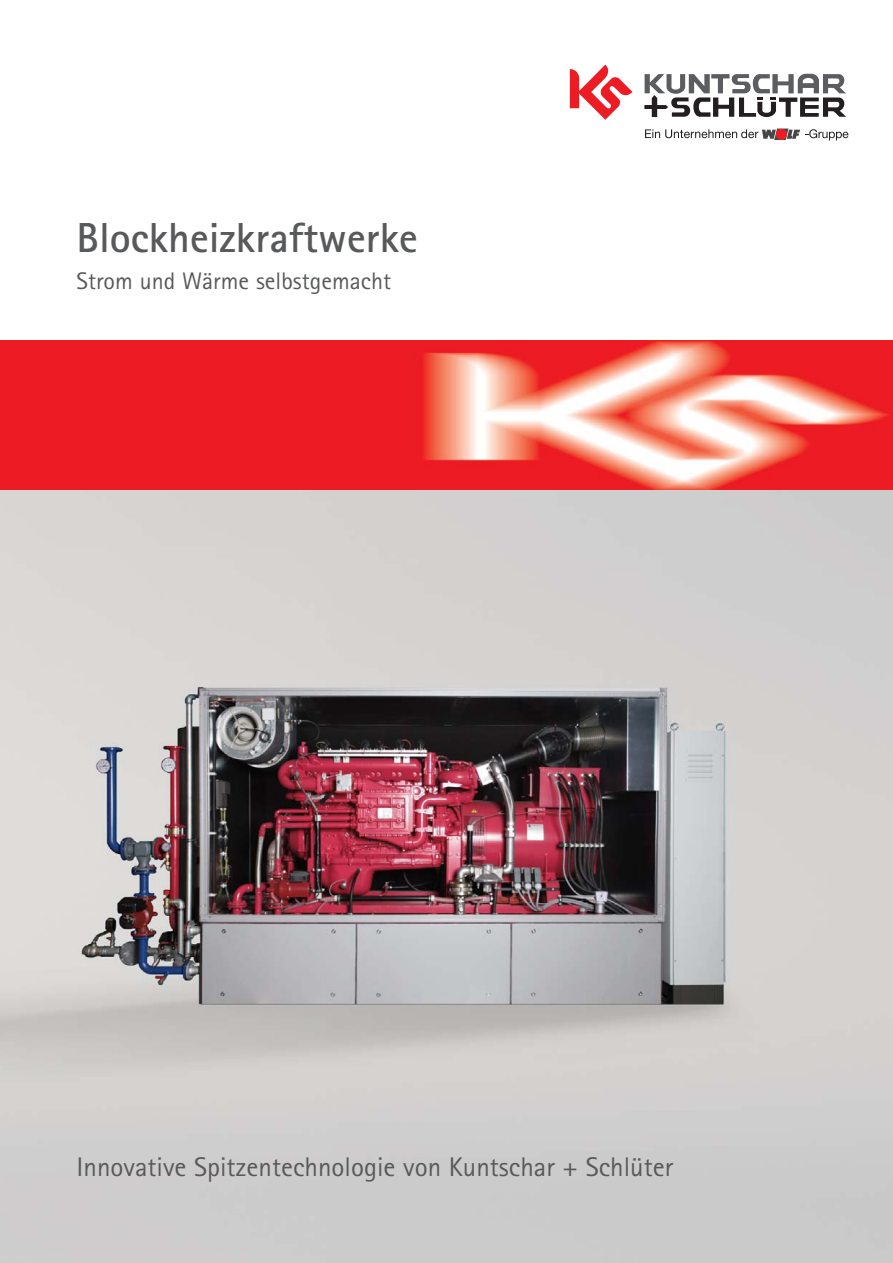
<style>
.page{position:relative;width:893px;height:1263px;background:#fff}
.page>*{position:absolute;margin:0;border:0;box-sizing:border-box;transform-origin:0 0}
.t1{font:700 42px "Rotis Sans Serif";color:#58595b}
.t2{font:27px "Rotis Sans Serif";color:#58595b}
.t3{font:24px "Rotis Sans Serif";color:#58595b}
</style>
<div class="page">
<img style="left:0;top:340px;width:893px;height:923px">
<svg style="left:570px;top:65px;width:62px;height:55px"></svg>
<svg style="left:644px;top:74px;width:202px;height:43px"></svg>
<svg style="left:645px;top:129px;width:203px;height:11px"></svg>
<div style="left:776px;top:129px;width:10px;height:10px;background:#ed1c24;border-radius:50%"></div>
<div style="left:776px;top:129px;width:10px;height:10px;border:1px solid #ed1c24;border-radius:50%"></div>
<h1 class="t1" style="left:77px;top:223px;width:343px">Blockheizkraftwerke</h1>
<p class="t3" style="left:77px;top:272px;width:316px">Strom und Wärme selbstgemacht</p>
<p class="t2" style="left:77px;top:1157px;width:598px">Innovative Spitzentechnologie von Kuntschar + Schlüter</p>
</div>
